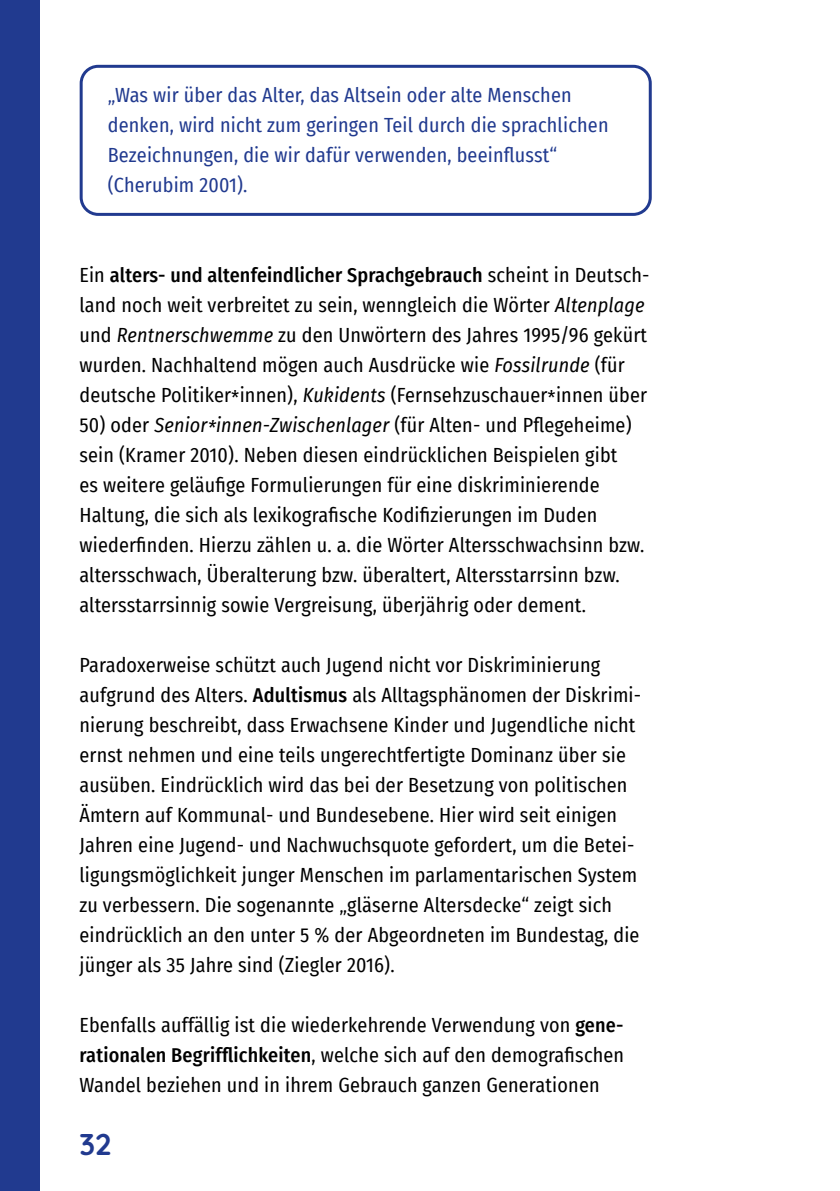
<style>
.page{position:relative;width:840px;height:1191px;background:#fff}
.page>*{position:absolute;margin:0;border:0;box-sizing:border-box;transform-origin:0 0}
.t1{font:700 30px "Quicksand";color:#213a8f}
.Fließtext{font:20px/30px "Fira Sans Condensed";letter-spacing:.01em;color:#000}
.Einschub___Informati{font:20px/30px "Fira Sans Condensed";letter-spacing:.01em;color:#213a8f}
.s1{font-weight:500}
.s2{font-style:italic}
</style>
<div class="page">
<div style="left:80px;top:65px;width:571px;height:151px;border:3px solid #213a8f;border-radius:17px"></div>
<div style="left:0;top:0;width:40px;height:1191px;background:#213a8f"></div>
<p class="Einschub___Informati" style="left:108px;top:79px;width:502px">„Was wir über das Alter, das Altsein oder alte Menschen denken, wird nicht zum geringen Teil durch die sprachlichen Bezeichnungen, die wir dafür verwenden, beeinflusst“ (Cherubim 2001).</p>
<p class="Fließtext" style="left:79px;top:259px;width:571px">Ein <span class="s1">alters- und altenfeindlicher Sprachgebrauch</span> scheint in Deutsch&shy;land noch weit verbreitet zu sein, wenngleich die Wörter <span class="s2">Altenplage </span>und <span class="s2">Rentnerschwemme</span> zu den Unwörtern des Jahres 1995/96 gekürt wurden. Nachhaltend mögen auch Ausdrücke wie <span class="s2">Fossilrunde</span> (für deutsche Politiker*innen), <span class="s2">Kukidents</span> (Fernsehzuschauer*innen über</p>
<p class="Fließtext" style="left:79px;top:409px;width:566px">50) oder <span class="s2">Senior*innen-Zwischenlager</span> (für Alten- und Pflegeheime) sein (Kramer 2010). Neben diesen eindrücklichen Beispielen gibt<br>es weitere geläufige Formulierungen für eine diskriminierende Haltung, die sich als lexikografische Kodifizierungen im Duden wiederfinden. Hierzu zählen u. a. die Wörter Altersschwachsinn bzw. altersschwach, Überalterung bzw. überaltert, Altersstarrsinn bzw. altersstarrsinnig sowie Vergreisung, überjährig oder dement.</p>
<p class="Fließtext" style="left:79px;top:649px;width:563px">Paradoxerweise schützt auch Jugend nicht vor Diskriminierung aufgrund des Alters. <span class="s1">Adultismus</span> als Alltagsphänomen der Diskrimi&shy;nierung beschreibt, dass Erwachsene Kinder und Jugendliche nicht ernst nehmen und eine teils ungerechtfertigte Dominanz über sie ausüben. Eindrücklich wird das bei der Besetzung von politischen Ämtern auf Kommunal- und Bundesebene. Hier wird seit einigen Jahren eine Jugend- und Nachwuchsquote gefordert, um die Betei&shy;ligungsmöglichkeit junger Menschen im parlamentarischen System zu verbessern. Die sogenannte „gläserne Altersdecke“ zeigt sich eindrücklich an den unter 5 % der Abgeordneten im Bundestag, die jünger als 35 Jahre sind (Ziegler 2016).</p>
<p class="Fließtext" style="left:79px;top:1009px;width:546px;text-align:justify">Ebenfalls auffällig ist die wiederkehrende Verwendung von <span class="s1">gene&shy;rationalen Begrifflichkeiten</span>, welche sich auf den demografischen Wandel beziehen und in ihrem Gebrauch ganzen Generationen</p>
<h1 class="t1" style="left:79px;top:1120px;width:33px">32</h1>
</div>
